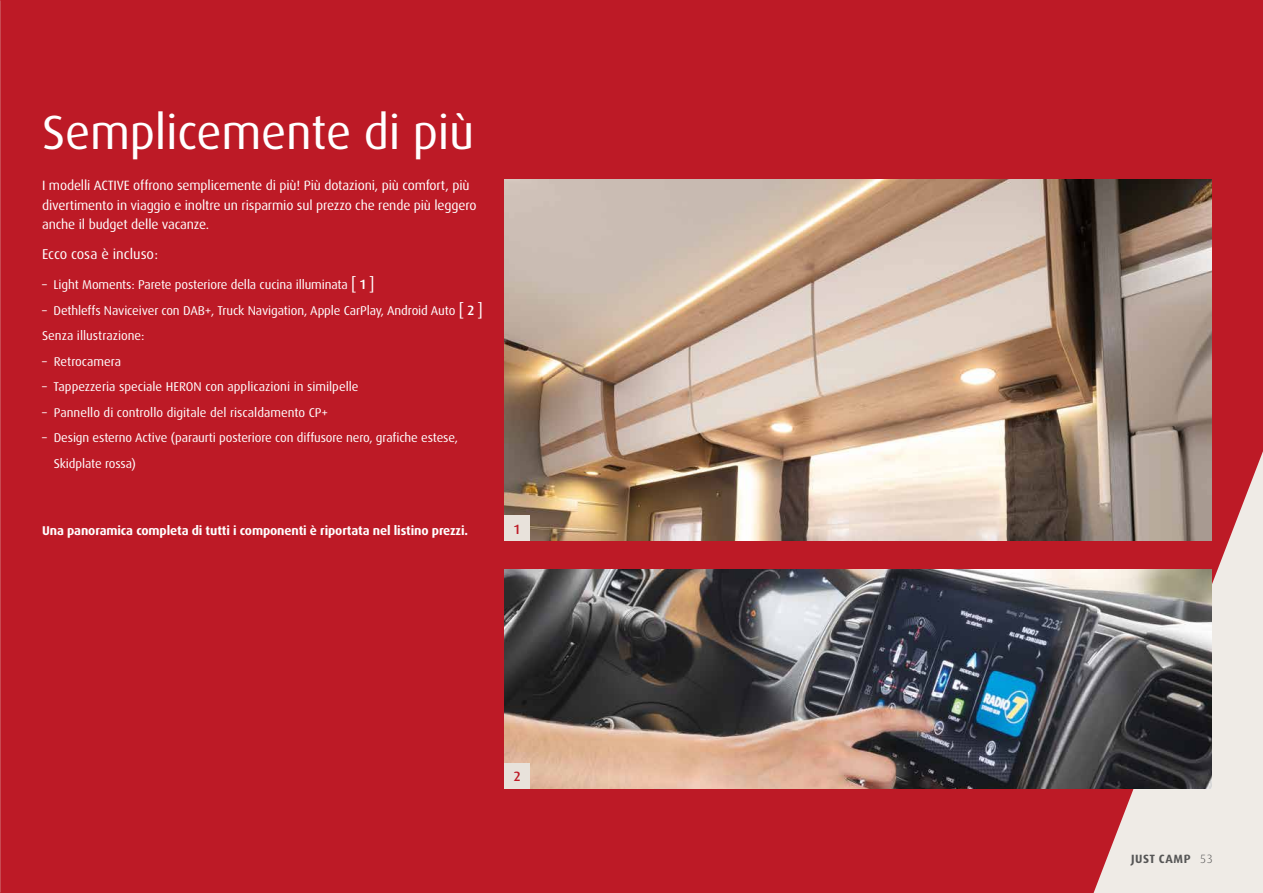
<style>
.page{position:relative;width:1263px;height:893px;background:#bd1a26}
.page>*{position:absolute;margin:0;border:0;box-sizing:border-box;transform-origin:0 0}
.t1{font:48px "Dax Pro";letter-spacing:-.005em;color:#fff}
.t2{font:14.25px "Dax Pro";color:#fff}
.t3{font:13.5px/19.5px "Dax Pro";letter-spacing:-.01em;color:#fff}
.t4{font:500 13.5px "Dax Pro";color:#bd1a26}
.t5{font:12.75px/25.5px "Dax Pro";letter-spacing:-.01em;color:#fff}
.t6{font:700 12.75px "Dax Pro";letter-spacing:-.01em;color:#fff}
.t7{font:700 12px "Dax Pro";letter-spacing:.04em;color:#565656}
.t8{font:300 12px "Dax OT";color:#565656}
.s1{font-size:16.5px}
.s2{font-weight:500;font-size:13.5px}
</style>
<div class="page">
<svg style="left:1093px;top:451px;width:170px;height:442px;fill:#efebe6"></svg>
<img style="left:504px;top:180px;width:708px;height:360px">
<img style="left:504px;top:569px;width:708px;height:220px">
<div style="left:504px;top:763px;width:26px;height:26px;background:#e8e2db"></div>
<div style="left:504px;top:516px;width:26px;height:25px;background:#e8e2db"></div>
<h1 class="t1" style="left:42px;top:102px;width:434px">Semplicemente di più</h1>
<p class="t3" style="left:42px;top:176px;width:436px">I modelli ACTIVE offrono semplicemente di più! Più dotazioni, più comfort, più divertimento in viaggio e inoltre un risparmio sul prezzo che rende più leggero anche il budget delle vacanze.</p>
<p class="t2" style="left:42px;top:245px;width:117px">Ecco cosa è incluso:</p>
<p class="t5" style="left:42px;top:272px;width:334px">– Light Moments: Parete posteriore della cucina illuminata <span class="s1">[</span> <span class="s2">1</span> <span class="s1">]</span></p>
<p class="t5" style="left:42px;top:298px;width:442px">– Dethleffs Naviceiver con DAB+, Truck Navigation, Apple CarPlay, Android Auto <span class="s1">[</span> <span class="s2">2</span> <span class="s1">]<br></span>Senza illustrazione:</p>
<p class="t5" style="left:42px;top:349px;width:81px">– Retrocamera</p>
<p class="t5" style="left:42px;top:374px;width:318px">– Tappezzeria speciale HERON con applicazioni in similpelle</p>
<p class="t5" style="left:42px;top:400px;width:288px">– Pannello di controllo digitale del riscaldamento CP+</p>
<p class="t5" style="left:54px;top:425px;width:406px;text-indent:-12px">– Design esterno Active (paraurti posteriore con diffusore nero, grafiche estese,<br>Skidplate rossa)</p>
<p class="t6" style="left:42px;top:523px;width:427px">Una panoramica completa di tutti i componenti è riportata nel listino prezzi.</p>
<p class="t4" style="left:514px;top:520px;width:7px">1</p>
<p class="t4" style="left:514px;top:768px;width:8px">2</p>
<p class="t7" style="left:1131px;top:851px;width:61px">JUST CAMP</p>
<p class="t8" style="left:1200px;top:851px;width:14px">53</p>
</div>
